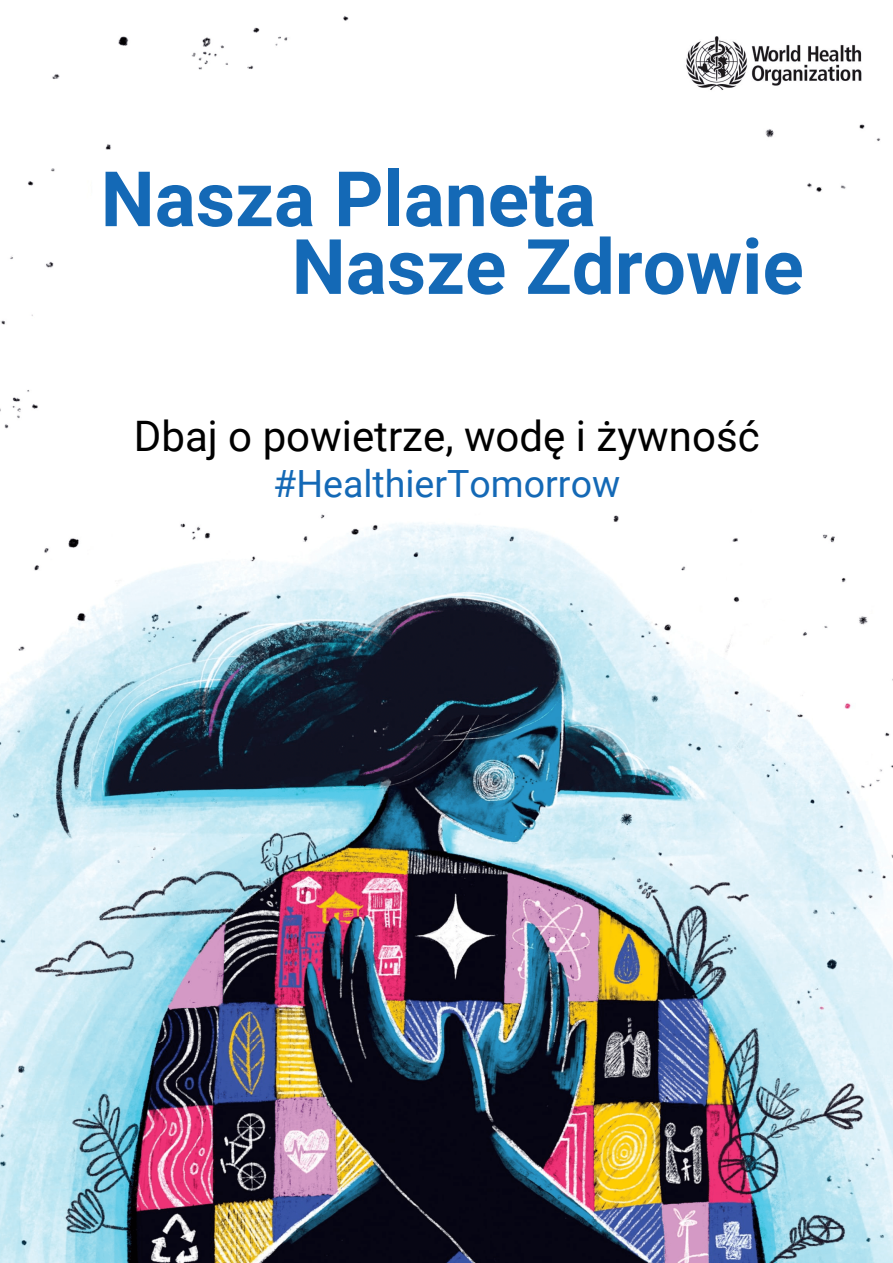
<style>
.page{position:relative;width:893px;height:1263px;background:#fff}
.page>*{position:absolute;margin:0;border:0;box-sizing:border-box;transform-origin:0 0}
.t1{font:700 76.5px "Roboto";color:#1469b6}
.t2{font:42px "Roboto";color:#000}
.t3{font:37.5px "Roboto";color:#1469b6}
</style>
<div class="page">
<img style="left:0;top:16px;width:893px;height:1247px">
<p class="t1" style="left:101px;top:155px;width:497px">Nasza Planeta</p>
<p class="t1" style="left:292px;top:223px;width:513px">Nasze Zdrowie</p>
<p class="t2" style="left:134px;top:412px;width:627px">Dbaj o powietrze, wodę i żywność</p>
<p class="t3" style="left:273px;top:462px;width:348px">#HealthierTomorrow</p>
</div>
